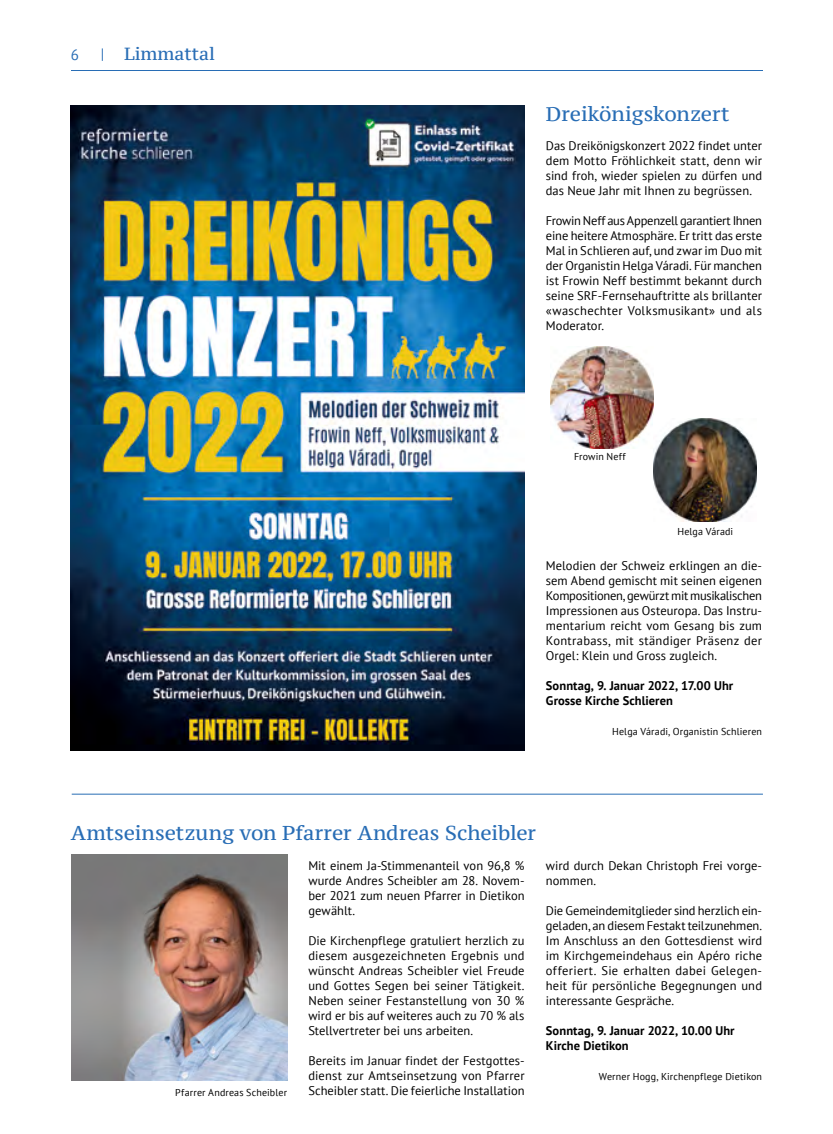
<style>
.page{position:relative;width:833px;height:1134px;background:#fff}
.page>*{position:absolute;margin:0;border:0;box-sizing:border-box;transform-origin:0 0}
.t1{font:20px "PT Serif Caption";letter-spacing:-.005em;color:#286db5}
.t2{font:17.5px "PT Serif Caption";color:#286db5}
.t3{font:15px "PT Sans";color:#286db5}
.t4{font:12.5px/15px "PT Sans";letter-spacing:.005em;color:#000;text-align:justify}
.t5{font:700 12.5px/15px "PT Sans";letter-spacing:.005em;color:#000}
.t6{font:10px "PT Sans";letter-spacing:.015em;color:#000}
</style>
<div class="page">
<hr style="left:71px;top:70px;width:691px;height:1px;background:#286db5">
<hr style="left:72px;top:794px;width:691px;height:1px;background:#286db5">
<img style="left:71px;top:105px;width:453px;height:645px">
<img style="left:550px;top:346px;width:103px;height:103px">
<img style="left:654px;top:419px;width:102px;height:102px">
<img style="left:72px;top:854px;width:215px;height:226px">
<p class="t3" style="left:71px;top:45px;width:10px">6</p>
<p class="t3" style="left:101px;top:44px;width:5px">|</p>
<h2 class="t2" style="left:124px;top:43px;width:93px">Limmattal</h2>
<h1 class="t1" style="left:546px;top:101px;width:185px">Dreikönigskonzert</h1>
<p class="t4" style="left:546px;top:138px;width:218px">Das Dreikönigskonzert 2022 findet unter dem Motto Fröhlichkeit statt, denn wir sind froh, wieder spielen zu dürfen und das Neue Jahr mit Ihnen zu begrüssen.</p>
<p class="t4" style="left:546px;top:213px;width:218px">Frowin Neff aus Appenzell garantiert Ihnen eine heitere Atmosphäre. Er tritt das erste Mal in Schlieren auf, und zwar im Duo mit der Organistin Helga Váradi. Für manchen ist Frowin Neff bestimmt bekannt durch seine SRF-Fernsehauftritte als brillanter «waschechter Volksmusikant» und als Moderator.</p>
<p class="t6" style="left:574px;top:450px;width:53px">Frowin Neff</p>
<p class="t6" style="left:677px;top:525px;width:57px">Helga Váradi</p>
<p class="t4" style="left:546px;top:558px;width:218px">Melodien der Schweiz erklingen an die&shy;sem Abend gemischt mit seinen eigenen Kompositionen, gewürzt mit musikalischen Impressionen aus Osteuropa. Das Instru&shy;mentarium reicht vom Gesang bis zum Kontrabass, mit ständiger Präsenz der Orgel: Klein und Gross zugleich.</p>
<p class="t5" style="left:546px;top:678px;width:189px">Sonntag, 9. Januar 2022, 17.00 Uhr<br>Grosse Kirche Schlieren</p>
<p class="t6" style="left:612px;top:725px;width:151px">Helga Váradi, Organistin Schlieren</p>
<h1 class="t1" style="left:71px;top:820px;width:467px">Amtseinsetzung von Pfarrer Andreas Scheibler</h1>
<p class="t6" style="left:175px;top:1086px;width:113px">Pfarrer Andreas Scheibler</p>
<p class="t4" style="left:308px;top:858px;width:218px">Mit einem Ja-Stimmenanteil von 96,8 % wurde Andres Scheibler am 28. Novem&shy;ber 2021 zum neuen Pfarrer in Dietikon gewählt.</p>
<p class="t4" style="left:308px;top:933px;width:218px">Die Kirchenpflege gratuliert herzlich zu diesem ausgezeichneten Ergebnis und wünscht Andreas Scheibler viel Freude und Gottes Segen bei seiner Tätigkeit.<br>Neben seiner Festanstellung von 30 % wird er bis auf weiteres auch zu 70 % als Stellvertreter bei uns arbeiten.</p>
<p class="t4" style="left:308px;top:1053px;width:218px">Bereits im Januar findet der Festgottes&shy;dienst zur Amtseinsetzung von Pfarrer Scheibler statt. Die feierliche Installation</p>
<p class="t4" style="left:546px;top:858px;width:218px">wird durch Dekan Christoph Frei vorge&shy;nommen.</p>
<p class="t4" style="left:546px;top:903px;width:218px">Die Gemeindemitglieder sind herzlich ein&shy;geladen, an diesem Festakt teilzunehmen.<br>Im Anschluss an den Gottesdienst wird im Kirchgemeindehaus ein Apéro riche offeriert. Sie erhalten dabei Gelegen&shy;heit für persönliche Begegnungen und interessante Gespräche.</p>
<p class="t5" style="left:546px;top:1023px;width:190px">Sonntag, 9. Januar 2022, 10.00 Uhr<br>Kirche Dietikon</p>
<p class="t6" style="left:599px;top:1070px;width:165px">Werner Hogg, Kirchenpflege Dietikon</p>
</div>
